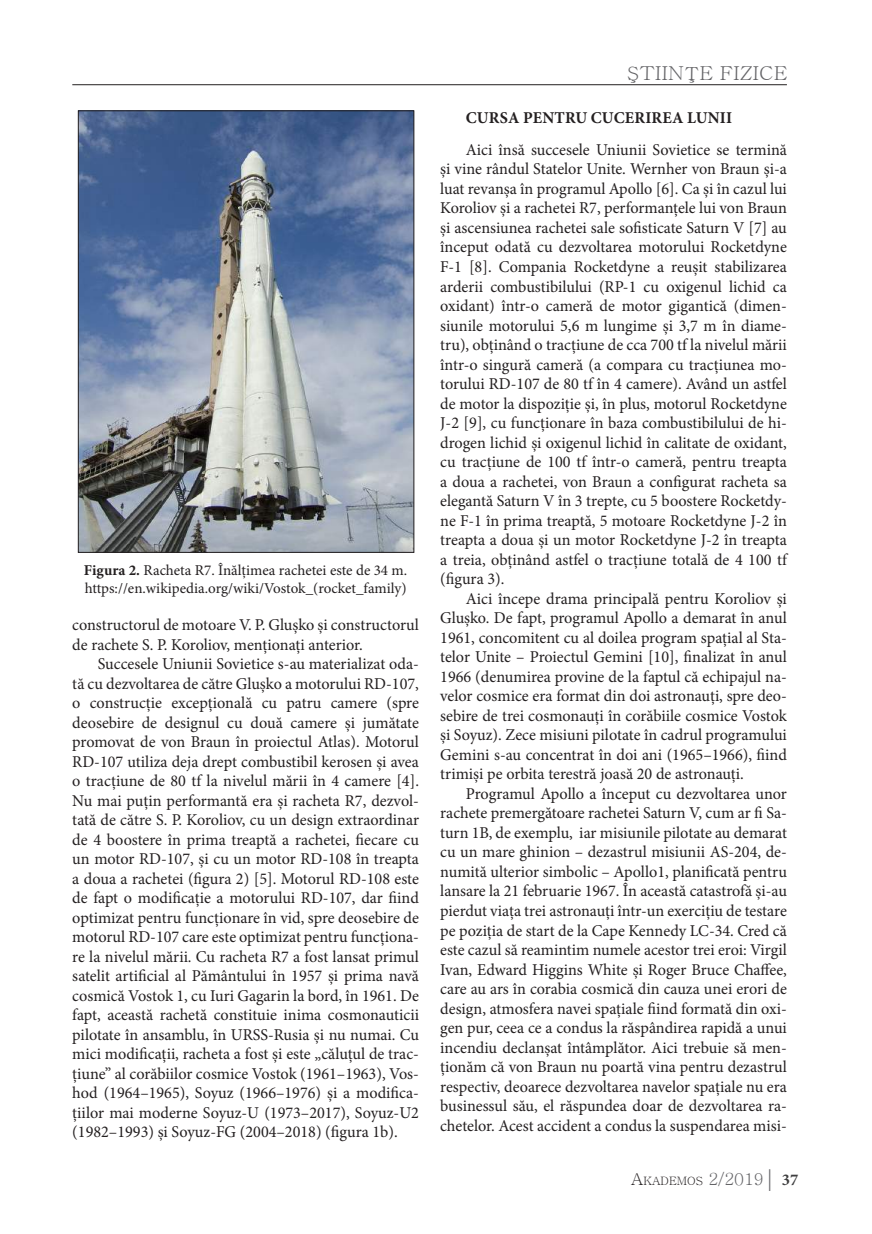
<style>
.page{position:relative;width:872px;height:1234px;background:#fff}
.page>*{position:absolute;margin:0;border:0;box-sizing:border-box;transform-origin:0 0}
.t1{font:19.2px "Batang";color:#636366;scale:1.06 1}
.t2{font:16.5px/19.5px "Minion Pro";color:#231f20;text-align:justify}
.t3{font:700 16.5px "Minion Pro";letter-spacing:.01em;color:#231f20}
.t4{font:15px/18px "Minion Pro";color:#231f20}
.t5{font:11.55px "Batang";color:#231f20}
.s1{font-weight:700}
.s2{font-size:16.5px}
.s3{font-size:16.5px;color:#636366}
.s4{font-family:"Garamond";font-size:24px;color:#636366}
.s5{font-family:"Minion Pro";font-weight:700;font-size:16.5px;color:#3e3e3f}
</style>
<div class="page">
<hr style="left:72px;top:84px;width:715px;height:1px;background:#231f20">
<img style="left:80px;top:113px;width:332px;height:437px">
<div style="left:78px;top:111px;width:336px;height:441px;border:1px solid #231f20"></div>
<p class="t4" style="left:84px;top:561px;width:325px"><span class="s1">Figura 2.</span> Racheta R7. Înălțimea rachetei este de 34 m. https://en.wikipedia.org/wiki/Vostok_(rocket_family)</p>
<p class="t2" style="left:72px;top:615px;width:348px">constructorul de motoare V. P. Glușko și constructorul de rachete S. P. Koroliov, menționați anterior.</p>
<p class="t2" style="left:72px;top:654px;width:348px;text-indent:26px">Succesele Uniunii Sovietice s-au materializat oda&shy;tă cu dezvoltarea de către Glușko a motorului RD-107, o construcție excepțională cu patru camere (spre deosebire de designul cu două camere și jumătate promovat de von Braun în proiectul Atlas). Motorul RD-107 utiliza deja drept combustibil kerosen și avea o tracțiune de 80 tf la nivelul mării în 4 camere [4].<br>Nu mai puțin performantă era și racheta R7, dezvol&shy;tată de către S. P. Koroliov, cu un design extraordinar de 4 boostere în prima treaptă a rachetei, fiecare cu un motor RD-107, și cu un motor RD-108 în treapta a doua a rachetei (figura 2) [5]. Motorul RD-108 este de fapt o modificație a motorului RD-107, dar fiind optimizat pentru funcționare în vid, spre deosebire de motorul RD-107 care este optimizat pentru funcționa&shy;re la nivelul mării. Cu racheta R7 a fost lansat primul satelit artificial al Pământului în 1957 și prima navă cosmică Vostok 1, cu Iuri Gagarin la bord, în 1961. De fapt, această rachetă constituie inima cosmonauticii pilotate în ansamblu, în URSS-Rusia și nu numai. Cu mici modificații, racheta a fost și este „căluțul de trac&shy;țiune” al corăbiilor cosmice Vostok (1961–1963), Vos&shy;hod (1964–1965), Soyuz (1966–1976) și a modifica&shy;țiilor mai moderne Soyuz-U (1973–2017), Soyuz-U2 (1982–1993) și Soyuz-FG (2004–2018) (figura 1b).</p>
<p class="t1" style="left:627px;top:64px;width:153px">ŞTIINŢE FIZICE</p>
<p class="t3" style="left:466px;top:106px;width:268px">CURSA PENTRU CUCERIREA LUNII</p>
<p class="t2" style="left:440px;top:140px;width:348px;text-indent:26px">Aici însă succesele Uniunii Sovietice se termină și vine rândul Statelor Unite. Wernher von Braun și-a luat revanșa în programul Apollo [6]. Ca și în cazul lui Koroliov și a rachetei R7, performanțele lui von Braun și ascensiunea rachetei sale sofisticate Saturn V [7] au început odată cu dezvoltarea motorului Rocketdyne F-1 [8]. Compania Rocketdyne a reușit stabilizarea arderii combustibilului (RP-1 cu oxigenul lichid ca oxidant) într-o cameră de motor gigantică (dimen&shy;siunile motorului 5,6 m lungime și 3,7 m în diame&shy;tru), obținând o tracțiune de cca 700 tf la nivelul mării într-o singură cameră (a compara cu tracțiunea mo&shy;torului RD-107 de 80 tf în 4 camere). Având un astfel de motor la dispoziție și, în plus, motorul Rocketdyne J-2 [9], cu funcționare în baza combustibilului de hi&shy;drogen lichid și oxigenul lichid în calitate de oxidant, cu tracțiune de 100 tf într-o cameră, pentru treapta a doua a rachetei, von Braun a configurat racheta sa elegantă Saturn V în 3 trepte, cu 5 boostere Rocketdy&shy;ne F-1 în prima treaptă, 5 motoare Rocketdyne J-2 în treapta a doua și un motor Rocketdyne J-2 în treapta a treia, obținând astfel o tracțiune totală de 4 100 tf (figura 3).</p>
<p class="t2" style="left:440px;top:588px;width:348px;text-indent:26px">Aici începe drama principală pentru Koroliov și Glușko. De fapt, programul Apollo a demarat în anul 1961, concomitent cu al doilea program spațial al Sta&shy;telor Unite – Proiectul Gemini [10], finalizat în anul 1966 (denumirea provine de la faptul că echipajul na&shy;velor cosmice era format din doi astronauți, spre deo&shy;sebire de trei cosmonauți în corăbiile cosmice Vostok și Soyuz). Zece misiuni pilotate în cadrul programului Gemini s-au concentrat în doi ani (1965–1966), fiind trimiși pe orbita terestră joasă 20 de astronauți.</p>
<p class="t2" style="left:440px;top:783px;width:348px;text-indent:26px">Programul Apollo a început cu dezvoltarea unor rachete premergătoare rachetei Saturn V, cum ar fi Sa&shy;turn 1B, de exemplu, iar misiunile pilotate au demarat cu un mare ghinion – dezastrul misiunii AS-204, de&shy;numită ulterior simbolic – Apollo1, planificată pentru lansare la 21 februarie 1967. În această catastrofă și-au pierdut viața trei astronauți într-un exercițiu de testare pe poziția de start de la Cape Kennedy LC-34. Cred că este cazul să reamintim numele acestor trei eroi: Virgil Ivan, Edward Higgins White și Roger Bruce Chaffee, care au ars în corabia cosmică din cauza unei erori de design, atmosfera navei spațiale fiind formată din oxi&shy;gen pur, ceea ce a condus la răspândirea rapidă a unui incendiu declanșat întâmplător. Aici trebuie să men&shy;ționăm că von Braun nu poartă vina pentru dezastrul respectiv, deoarece dezvoltarea navelor spațiale nu era businessul său, el răspundea doar de dezvoltarea ra&shy;chetelor. Acest accident a condus la suspendarea misi-</p>
<p class="t5" style="left:631px;top:1175px;width:168px"><span class="s2">A</span>KADEMOS <span class="s3">2/2019</span><span class="s4">|</span> <span class="s5">37</span></p>
</div>
